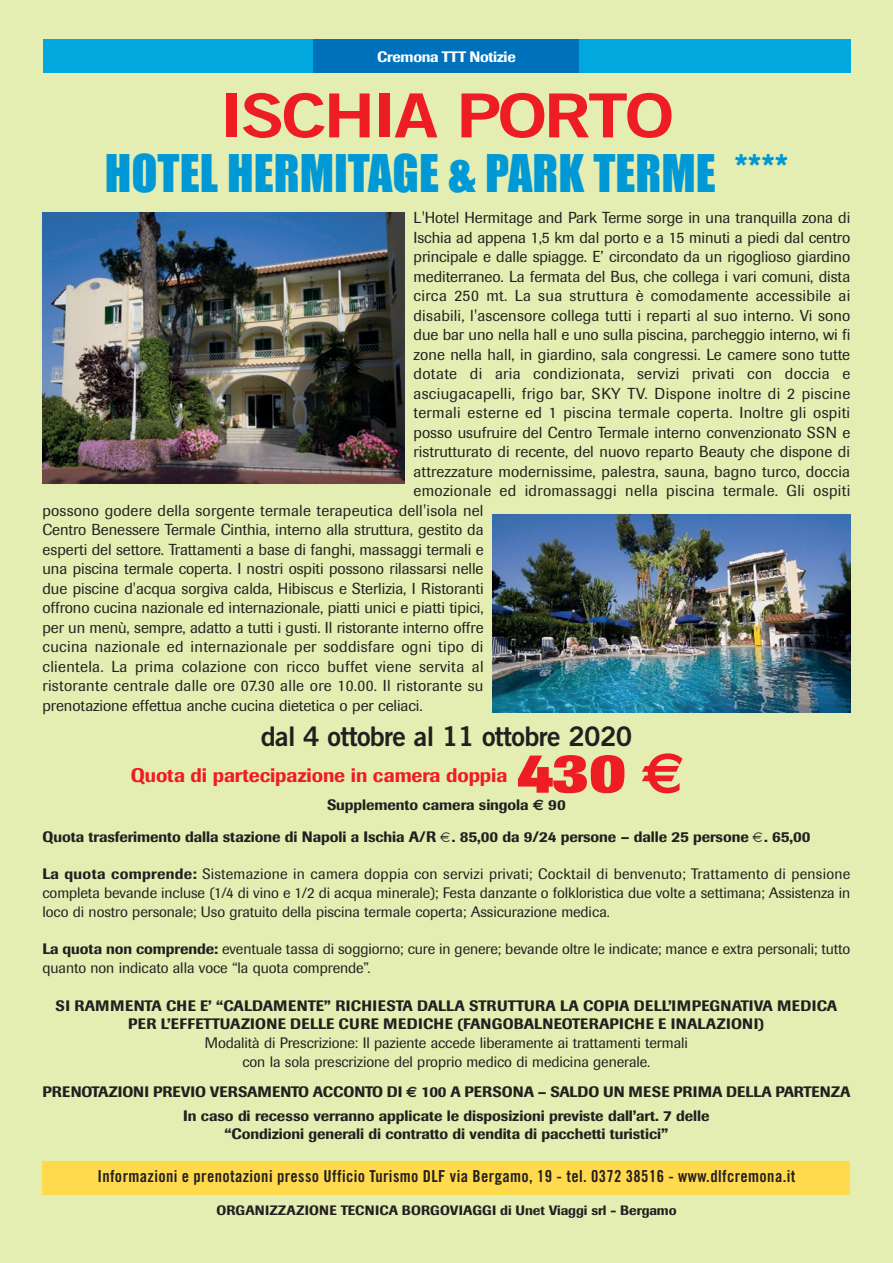
<style>
.page{position:relative;width:893px;height:1263px;background:#e4edb2}
.page>*{position:absolute;margin:0;border:0;box-sizing:border-box;transform-origin:0 0}
.t1{font:60.75px "Trade Gothic Bold Two";letter-spacing:-.045em;color:#ee1d23;scale:1.2 1}
.t2{font:800 57.45px "Imago";color:#ee1d23}
.t3{font:48px "Impact";color:#0099d5}
.t4{font:27px "Trade Gothic Bold Two";letter-spacing:-.025em;color:#231f20}
.t5{font:500 19.5px "Imago";letter-spacing:-.005em;color:#ee1d23}
.t6{font:16.5px "Trade Gothic Bold Cond Twenty";letter-spacing:.02em;color:#231f20}
.t7{font:15.75px "Imago";letter-spacing:.005em;color:#231f20}
.t8{font:15px/18.8px "Imago";letter-spacing:-.005em;color:#231f20;text-align:justify}
.t9{font:500 15px/24px "Imago";letter-spacing:-.005em;color:#231f20;text-align:center}
.t10{font:500 15px/18.8px "Imago";letter-spacing:.015em;color:#231f20;text-align:center}
.t11{font:500 15px "Imago";letter-spacing:-.025em;color:#fff}
.t12{font:500 13.5px "Imago";letter-spacing:.005em;color:#231f20}
.s1{font-family:"Euro Sans";font-weight:700}
.s2{font-weight:500}
</style>
<div class="page">
<div style="left:43px;top:39px;width:807px;height:33px;background:#00a8dd"></div>
<div style="left:314px;top:39px;width:265px;height:33px;background:#0072bc"></div>
<img style="left:43px;top:212px;width:362px;height:272px">
<img style="left:493px;top:514px;width:357px;height:198px">
<div style="left:43px;top:1161px;width:807px;height:33px;background:#ffda4d"></div>
<p class="t11" style="left:377px;top:47px;width:140px">Cremona TTT Notizie</p>
<h1 class="t1" style="left:219px;top:78px;width:380px">ISCHIA PORTO</h1>
<h3 class="t3" style="left:105px;top:158px;width:685px">HOTEL HERMITAGE &amp; PARK TERME ****</h3>
<p class="t7" style="left:414px;top:209px;width:438px">L'Hotel Hermitage and Park Terme sorge in una tranquilla zona di</p>
<p class="t7" style="left:414px;top:228px;width:438px">Ischia ad appena 1,5 km dal porto e a 15 minuti a piedi dal centro</p>
<p class="t7" style="left:414px;top:248px;width:438px">principale e dalle spiagge. E’ circondato da un rigoglioso giardino</p>
<p class="t7" style="left:414px;top:267px;width:438px">mediterraneo. La fermata del Bus, che collega i vari comuni, dista</p>
<p class="t7" style="left:414px;top:287px;width:438px">circa 250 mt. La sua struttura è comodamente accessibile ai</p>
<p class="t7" style="left:414px;top:306px;width:438px">disabili, l'ascensore collega tutti i reparti al suo interno. Vi sono</p>
<p class="t7" style="left:414px;top:325px;width:438px">due bar uno nella hall e uno sulla piscina, parcheggio interno, wi fi</p>
<p class="t7" style="left:414px;top:345px;width:438px">zone nella hall, in giardino, sala congressi. Le camere sono tutte</p>
<p class="t7" style="left:414px;top:364px;width:438px">dotate di aria condizionata, servizi privati con doccia e</p>
<p class="t7" style="left:414px;top:384px;width:438px">asciugacapelli, frigo bar, SKY TV. Dispone inoltre di 2 piscine</p>
<p class="t7" style="left:414px;top:403px;width:438px">termali esterne ed 1 piscina termale coperta. Inoltre gli ospiti</p>
<p class="t7" style="left:414px;top:423px;width:438px">posso usufruire del Centro Termale interno convenzionato SSN e</p>
<p class="t7" style="left:414px;top:442px;width:438px">ristrutturato di recente, del nuovo reparto Beauty che dispone di</p>
<p class="t7" style="left:414px;top:462px;width:438px">attrezzature modernissime, palestra, sauna, bagno turco, doccia</p>
<p class="t7" style="left:414px;top:481px;width:438px">emozionale ed idromassaggi nella piscina termale. Gli ospiti</p>
<p class="t7" style="left:43px;top:501px;width:442px">possono godere della sorgente termale terapeutica dell'isola nel</p>
<p class="t7" style="left:43px;top:520px;width:443px">Centro Benessere Termale Cinthia, interno alla struttura, gestito da</p>
<p class="t7" style="left:43px;top:540px;width:443px">esperti del settore. Trattamenti a base di fanghi, massaggi termali e</p>
<p class="t7" style="left:43px;top:559px;width:442px">una piscina termale coperta. I nostri ospiti possono rilassarsi nelle</p>
<p class="t7" style="left:43px;top:579px;width:443px">due piscine d'acqua sorgiva calda, Hibiscus e Sterlizia, I Ristoranti</p>
<p class="t7" style="left:43px;top:598px;width:443px">offrono cucina nazionale ed internazionale, piatti unici e piatti tipici,</p>
<p class="t7" style="left:43px;top:618px;width:443px">per un menù, sempre, adatto a tutti i gusti. Il ristorante interno offre</p>
<p class="t7" style="left:43px;top:637px;width:443px">cucina nazionale ed internazionale per soddisfare ogni tipo di</p>
<p class="t7" style="left:43px;top:657px;width:443px">clientela. La prima colazione con ricco buffet viene servita al</p>
<p class="t7" style="left:43px;top:676px;width:442px">ristorante centrale dalle ore 07.30 alle ore 10.00. Il ristorante su</p>
<p class="t7" style="left:43px;top:696px;width:382px">prenotazione effettua anche cucina dietetica o per celiaci.</p>
<h3 class="t4" style="left:261px;top:719px;width:373px">dal 4 ottobre al 11 ottobre 2020</h3>
<h2 class="t2" style="left:517px;top:738px;width:169px">430 <span class="s1">€</span></h2>
<p class="t5" style="left:131px;top:763px;width:378px">Quota di partecipazione in camera doppia</p>
<p class="t9" style="left:43px;top:789px;width:770px;line-height:31.5px;text-align:left;text-indent:285px">Supplemento camera singola <span class="s1">€</span> 90<br>Quota trasferimento dalla stazione di Napoli a Ischia A/R . 85,00 da 9/24 persone – dalle 25 persone . 65,00</p>
<p class="t8" style="left:42px;top:865px;width:809px"><span class="s2">La quota comprende:</span> Sistemazione in camera doppia con servizi privati; Cocktail di benvenuto; Trattamento di pensione completa bevande incluse (1/4 di vino e 1/2 di acqua minerale); Festa danzante o folkloristica due volte a settimana; Assistenza in loco di nostro personale; Uso gratuito della piscina termale coperta; Assicurazione medica.</p>
<p class="t8" style="left:42px;top:940px;width:809px"><span class="s2">La quota non comprende:</span> eventuale tassa di soggiorno; cure in genere; bevande oltre le indicate; mance e extra personali; tutto quanto non indicato alla voce “la quota comprende”.</p>
<p class="t10" style="left:56px;top:996px;width:783px">SI RAMMENTA CHE E’ “CALDAMENTE” RICHIESTA DALLA STRUTTURA LA COPIA DELL’IMPEGNATIVA MEDICA<br>PER L’EFFETTUAZIONE DELLE CURE MEDICHE (FANGOBALNEOTERAPICHE E INALAZIONI)</p>
<p class="t8" style="left:205px;top:1033px;width:484px;text-align:center">Modalità di Prescrizione: Il paziente accede liberamente ai trattamenti termali con la sola prescrizione del proprio medico di medicina generale.</p>
<p class="t9" style="left:43px;top:1079px;width:809px">PRENOTAZIONI PREVIO VERSAMENTO ACCONTO DI <span class="s1">€</span> 100 A PERSONA – SALDO UN MESE PRIMA DELLA PARTENZA<br>In caso di recesso verranno applicate le disposizioni previste dall’art. 7 delle</p>
<p class="t9" style="left:224px;top:1121px;width:445px">“Condizioni generali di contratto di vendita di pacchetti turistici”</p>
<p class="t6" style="left:97px;top:1166px;width:699px">Informazioni e prenotazioni presso Ufficio Turismo DLF via Bergamo, 19 - tel. 0372 38516 - www.dlfcremona.it</p>
<p class="t12" style="left:216px;top:1202px;width:462px">ORGANIZZAZIONE TECNICA BORGOVIAGGI di Unet Viaggi srl - Bergamo</p>
</div>
